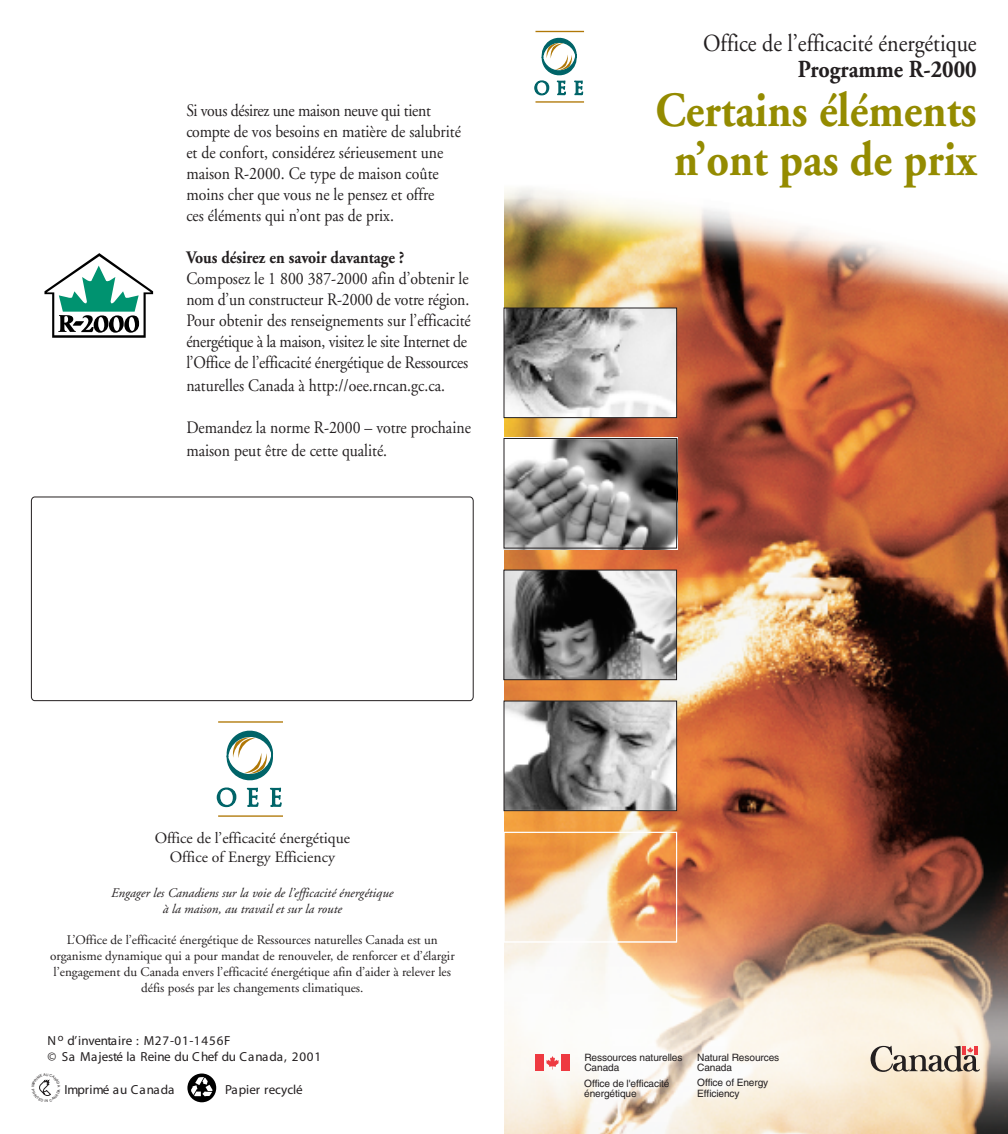
<style>
.page{position:relative;width:1008px;height:1134px;background:#fff}
.page>*{position:absolute;margin:0;border:0;box-sizing:border-box;transform-origin:0 0}
.t1{font:700 49px/49px "Adobe Garamond";color:#948b00;text-align:center;scale:.9 1}
.t2{font:24.5px "Adobe Garamond";color:#231f20;scale:.9 1}
.t3{font:700 24.5px "Adobe Garamond";color:#231f20;scale:.9 1}
.t4{font:17.5px/21px "Adobe Garamond";color:#231f20;scale:.9 1}
.t5{font:700 17.5px "Adobe Garamond";color:#231f20;scale:.9 1}
.t6{font:15.75px/19.2px "Adobe Garamond";color:#231f20;text-align:center}
.t7{font:13.12px/16.1px "Adobe Garamond";color:#231f20;text-align:center}
.t8{font:13.12px/15.8px "Myriad";letter-spacing:.01em;color:#231f20}
.t9{font:italic 13.12px/15.8px "Adobe Garamond";color:#231f20;text-align:center}
.t10{font:10.15px/10.2px "Helvetica";letter-spacing:-.01em;color:#231f20}
</style>
<div class="page">
<img style="left:504px;top:30px;width:504px;height:1104px">
<img style="left:506px;top:703px;width:169px;height:106px">
<img style="left:506px;top:310px;width:169px;height:106px">
<div style="left:504px;top:308px;width:173px;height:110px;border:1px solid #231f20"></div>
<img style="left:506px;top:572px;width:169px;height:106px">
<div style="left:504px;top:570px;width:173px;height:110px;border:1px solid #231f20"></div>
<div style="left:504px;top:832px;width:173px;height:110px;border:1px solid #fff"></div>
<img style="left:503px;top:438px;width:174px;height:112px">
<div style="left:504px;top:701px;width:173px;height:110px;border:1px solid #231f20"></div>
<div style="left:504px;top:438px;width:173px;height:111px;border:1px solid #231f20"></div>
<div style="left:31px;top:497px;width:443px;height:204px;border:1px solid #231f20;border-radius:4px"></div>
<svg style="left:546px;top:1056px;width:13px;height:13px"></svg>
<div style="left:561px;top:1054px;width:8px;height:17px;background:#ee3a41"></div>
<div style="left:536px;top:1054px;width:8px;height:17px;background:#ee3a41"></div>
<hr style="left:536px;top:31px;width:48px;height:1px;background:#b07807">
<svg style="left:534px;top:34px;width:50px;height:82px"></svg>
<svg style="left:871px;top:1046px;width:109px;height:26px;background:#bbac9f"></svg>
<svg style="left:44px;top:253px;width:109px;height:85px"></svg>
<hr style="left:218px;top:815px;width:65px;height:2px;background:#b07807">
<hr style="left:218px;top:721px;width:65px;height:2px;background:#b07807">
<svg style="left:216px;top:730px;width:66px;height:78px"></svg>
<div style="left:187px;top:1074px;width:29px;height:28px;background:#000;border-radius:50%"></div>
<svg style="left:190px;top:1077px;width:23px;height:20px"></svg>
<svg style="left:39px;top:1079px;width:12px;height:17px"></svg>
<p class="t4" style="left:186px;top:101px;width:307px">Si vous désirez une maison neuve qui tient compte de vos besoins en matière de salubrité et de confort, considérez sérieusement une maison R-2000. Ce type de maison coûte moins cher que vous ne le pensez et offre<br>ces éléments qui n’ont pas de prix.</p>
<p class="t5" style="left:186px;top:248px;width:244px">Vous désirez en savoir davantage ?</p>
<p class="t4" style="left:186px;top:269px;width:318px">Composez le 1 800 387-2000 afin d’obtenir le nom d’un constructeur R-2000 de votre région.<br>Pour obtenir des renseignements sur l’efficacité énergétique à la maison, visitez le site Internet de l’Office de l’efficacité énergétique de Ressources</p>
<p class="t4" style="left:186px;top:375px;width:289px">naturelles Canada à http://oee.rncan.gc.ca.</p>
<p class="t4" style="left:186px;top:416px;width:318px;line-height:22.8px">Demandez la norme R-2000 – votre prochaine maison peut être de cette qualité.</p>
<h2 class="t2" style="left:703px;top:30px;width:305px">Office de l’efficacité énergétique</h2>
<h2 class="t3" style="left:798px;top:56px;width:200px">Programme R-2000</h2>
<h1 class="t1" style="left:656px;top:87px;width:358px">Certains éléments n’ont pas de prix</h1>
<p class="t6" style="left:155px;top:829px;width:197px">Office de l’efficacité énergétique<br>Office of Energy Efficiency</p>
<p class="t9" style="left:111px;top:886px;width:284px">Engager les Canadiens sur la voie de l’efficacité énergétique à la maison, au travail et sur la route</p>
<p class="t7" style="left:50px;top:932px;width:406px">L’Office de l’efficacité énergétique de Ressources naturelles Canada est un organisme dynamique qui a pour mandat de renouveler, de renforcer et d’élargir l’engagement du Canada envers l’efficacité énergétique afin d’aider à relever les défis posés par les changements climatiques.</p>
<p class="t8" style="left:48px;top:1033px;width:275px">N<sup>o</sup> d’inventaire : M27-01-1456F<br>© Sa Majesté la Reine du Chef du Canada, 2001</p>
<p class="t8" style="left:64px;top:1082px;width:112px">Imprimé au Canada</p>
<p class="t8" style="left:225px;top:1082px;width:79px">Papier recyclé</p>
<p class="t10" style="left:584px;top:1052px;width:100px">Ressources naturelles<br>Canada</p>
<p class="t10" style="left:697px;top:1052px;width:84px">Natural Resources<br>Canada</p>
<p class="t10" style="left:697px;top:1078px;width:73px">Office of Energy<br>Efficiency</p>
<p class="t10" style="left:584px;top:1078px;width:87px">Office de l'efficacité énergétique</p>
</div>
